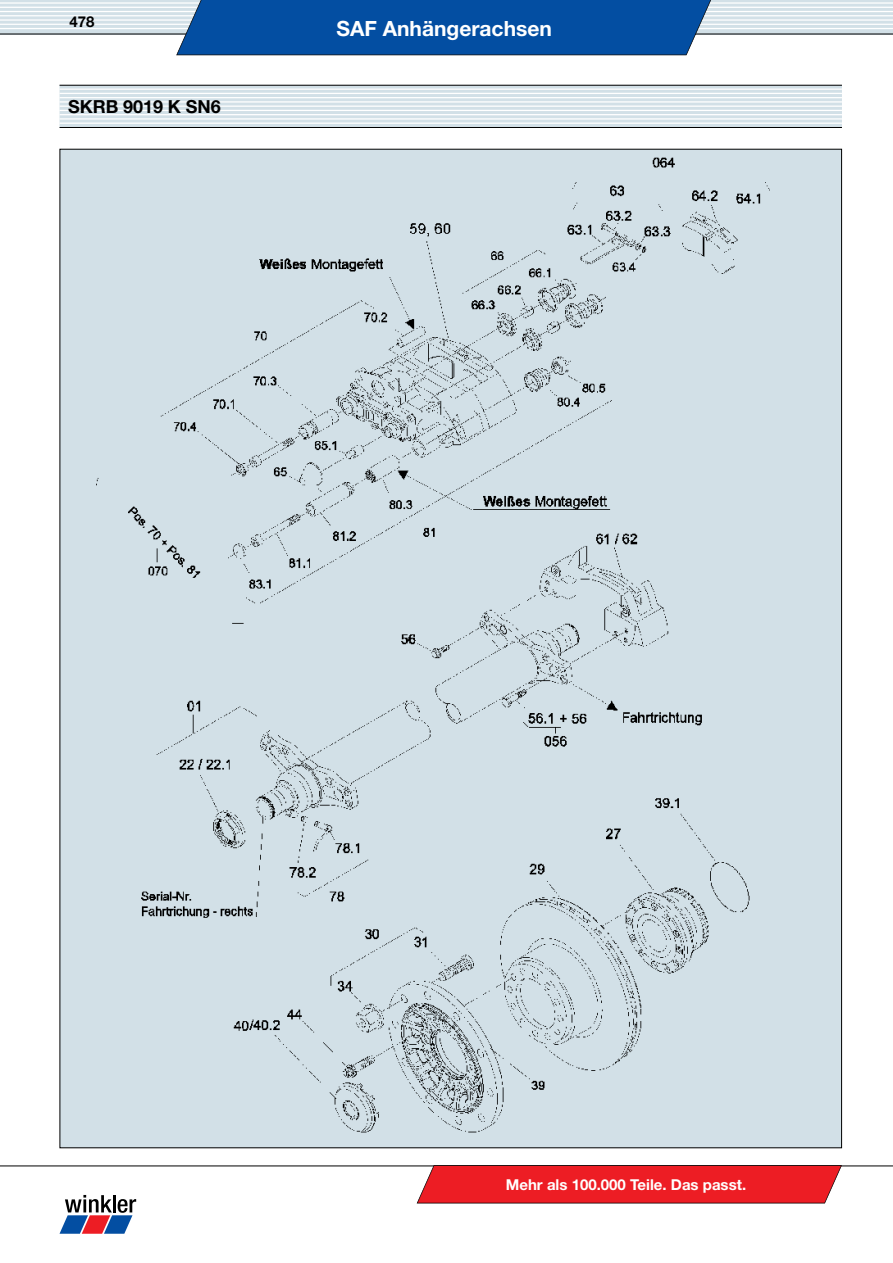
<style>
.page{position:relative;width:893px;height:1263px;background:#fff}
.page>*{position:absolute;margin:0;border:0;box-sizing:border-box;transform-origin:0 0}
.t1{font:700 21px "Helvetica Neue";color:#fff}
.t2{font:700 18px "Helvetica Neue";color:#000}
.t3{font:700 15px "Helvetica Neue";color:#fff}
.t4{font:700 15px "Helvetica Neue";color:#000}
</style>
<div class="page">
<div style="left:0;top:0;width:893px;height:34px;background:#d2e0e7"></div>
<hr style="left:0;top:2px;width:893px;height:2px;background:#fff">
<hr style="left:0;top:7px;width:893px;height:1px;background:#fff">
<hr style="left:0;top:11px;width:893px;height:1px;background:#fff">
<hr style="left:0;top:15px;width:893px;height:1px;background:#fff">
<hr style="left:0;top:19px;width:893px;height:2px;background:#fff">
<hr style="left:0;top:24px;width:893px;height:1px;background:#fff">
<hr style="left:0;top:28px;width:893px;height:1px;background:#fff">
<hr style="left:0;top:34px;width:893px;height:1px;background:#000">
<svg style="left:176px;top:0;width:541px;height:55px;background:#1056a4"></svg>
<svg style="left:60px;top:1195px;width:76px;height:39px"></svg>
<hr style="left:0;top:1165px;width:893px;height:1px;background:#000">
<svg style="left:417px;top:1165px;width:425px;height:38px;background:#e5252b"></svg>
<svg style="left:60px;top:86px;width:782px;height:41px;background:#d5e2e8"></svg>
<hr style="left:60px;top:89px;width:782px;height:1px;background:#fff">
<hr style="left:60px;top:93px;width:782px;height:1px;background:#fff">
<hr style="left:60px;top:97px;width:782px;height:1px;background:#fff">
<hr style="left:60px;top:101px;width:782px;height:2px;background:#fff">
<hr style="left:60px;top:106px;width:782px;height:1px;background:#fff">
<hr style="left:60px;top:110px;width:782px;height:1px;background:#fff">
<hr style="left:60px;top:114px;width:782px;height:1px;background:#fff">
<hr style="left:60px;top:118px;width:782px;height:2px;background:#fff">
<hr style="left:60px;top:123px;width:782px;height:1px;background:#fff">
<hr style="left:60px;top:85px;width:782px;height:1px;background:#000">
<hr style="left:60px;top:127px;width:782px;height:1px;background:#000">
<div style="left:60px;top:149px;width:782px;height:999px;background:#d2e0e7"></div>
<img style="left:87px;top:148px;width:691px;height:985px">
<p class="t4" style="left:70px;top:12px;width:27px">478</p>
<p class="t2" style="left:68px;top:95px;width:154px">SKRB 9019 K SN6</p>
<h1 class="t1" style="left:336px;top:16px;width:217px">SAF Anhängerachsen</h1>
<p class="t3" style="left:506px;top:1175px;width:242px">Mehr als 100.000 Teile. Das passt.</p>
</div>
